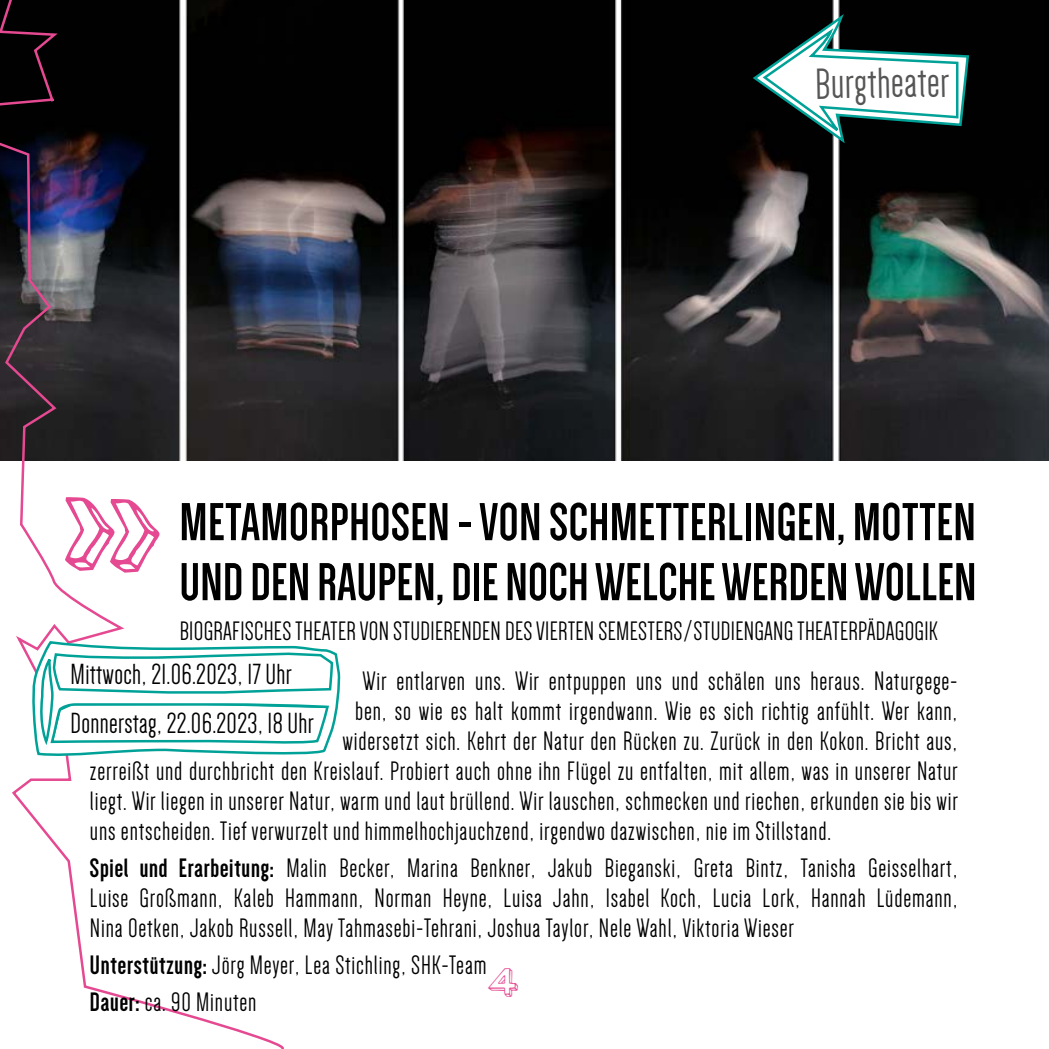
<style>
.page{position:relative;width:1049px;height:1049px;background:#fff}
.page>*{position:absolute;margin:0;border:0;box-sizing:border-box;transform-origin:0 0}
.t1{font:180px "Neo Retro Draw";color:#e54991}
.t2{font:700 55px/60px "Dense";letter-spacing:.015em;color:#000}
.t3{font:45px "Dense";color:#565655}
.t4{font:45px "Neo Retro Draw";color:#e54991}
.t5{font:30px/49.2px "Dense";letter-spacing:.01em;color:#000}
.t6{font:27.5px/30px "Dense";letter-spacing:.03em;color:#000;text-align:justify}
.t7{font:27.5px "Dense";letter-spacing:.01em;color:#000}
.s1{font-weight:700}
</style>
<div class="page">
<img style="left:294px;top:0;width:755px;height:461px">
<svg style="left:0;top:0;width:294px;height:1049px"></svg>
<svg style="left:750px;top:11px;width:220px;height:135px"></svg>
<svg style="left:26px;top:640px;width:315px;height:122px"></svg>
<h3 class="t3" style="left:815px;top:62px;width:136px;rotate:-1deg">Burgtheater</h3>
<h1 class="t1" style="left:57px;top:430px;width:111px">»</h1>
<h2 class="t2" style="left:180px;top:493px;width:798px">METAMORPHOSEN - VON SCHMETTERLINGEN, MOTTEN<br>UND DEN RAUPEN, DIE NOCH WELCHE WERDEN WOLLEN</h2>
<p class="t7" style="left:180px;top:618px;width:760px">BIOGRAFISCHES THEATER VON STUDIERENDEN DES VIERTEN SEMESTERS/STUDIENGANG THEATERPÄDAGOGIK</p>
<p class="t5" style="left:71px;top:650px;width:245px">Mittwoch, 21.06.2023, 17 Uhr<br>Donnerstag, 22.06.2023, 18 Uhr</p>
<p class="t6" style="left:362px;top:666px;width:597px">Wir entlarven uns. Wir entpuppen uns und schälen uns heraus. Naturgege-</p>
<p class="t6" style="left:355px;top:696px;width:604px">ben, so wie es halt kommt irgendwann. Wie es sich richtig anfühlt. Wer kann,</p>
<p class="t6" style="left:342px;top:726px;width:616px">widersetzt sich. Kehrt der Natur den Rücken zu. Zurück in den Kokon. Bricht aus,</p>
<p class="t6" style="left:90px;top:756px;width:869px">zerreißt und durchbricht den Kreislauf. Probiert auch ohne ihn Flügel zu entfalten, mit allem, was in unserer Natur</p>
<p class="t6" style="left:90px;top:786px;width:869px">liegt. Wir liegen in unserer Natur, warm und laut brüllend. Wir lauschen, schmecken und riechen, erkunden sie bis wir</p>
<p class="t6" style="left:90px;top:816px;width:742px">uns entscheiden. Tief verwurzelt und himmelhochjauchzend, irgendwo dazwischen, nie im Stillstand.</p>
<p class="t6" style="left:90px;top:853px;width:869px"><span class="s1">Spiel und Erarbeitung:</span> Malin Becker, Marina Benkner, Jakub Bieganski, Greta Bintz, Tanisha Geisselhart, Luise Großmann, Kaleb Hammann, Norman Heyne, Luisa Jahn, Isabel Koch, Lucia Lork, Hannah Lüdemann, Nina Oetken, Jakob Russell, May Tahmasebi-Tehrani, Joshua Taylor, Nele Wahl, Viktoria Wieser</p>
<p class="t6" style="left:90px;top:946px;width:398px;line-height:37px"><span class="s1">Unterstützung:</span> Jörg Meyer, Lea Stichling, SHK-Team<br><span class="s1">Dauer:</span> ca. 90 Minuten</p>
<h3 class="t4" style="left:486px;top:957px;width:36px">4</h3>
</div>
